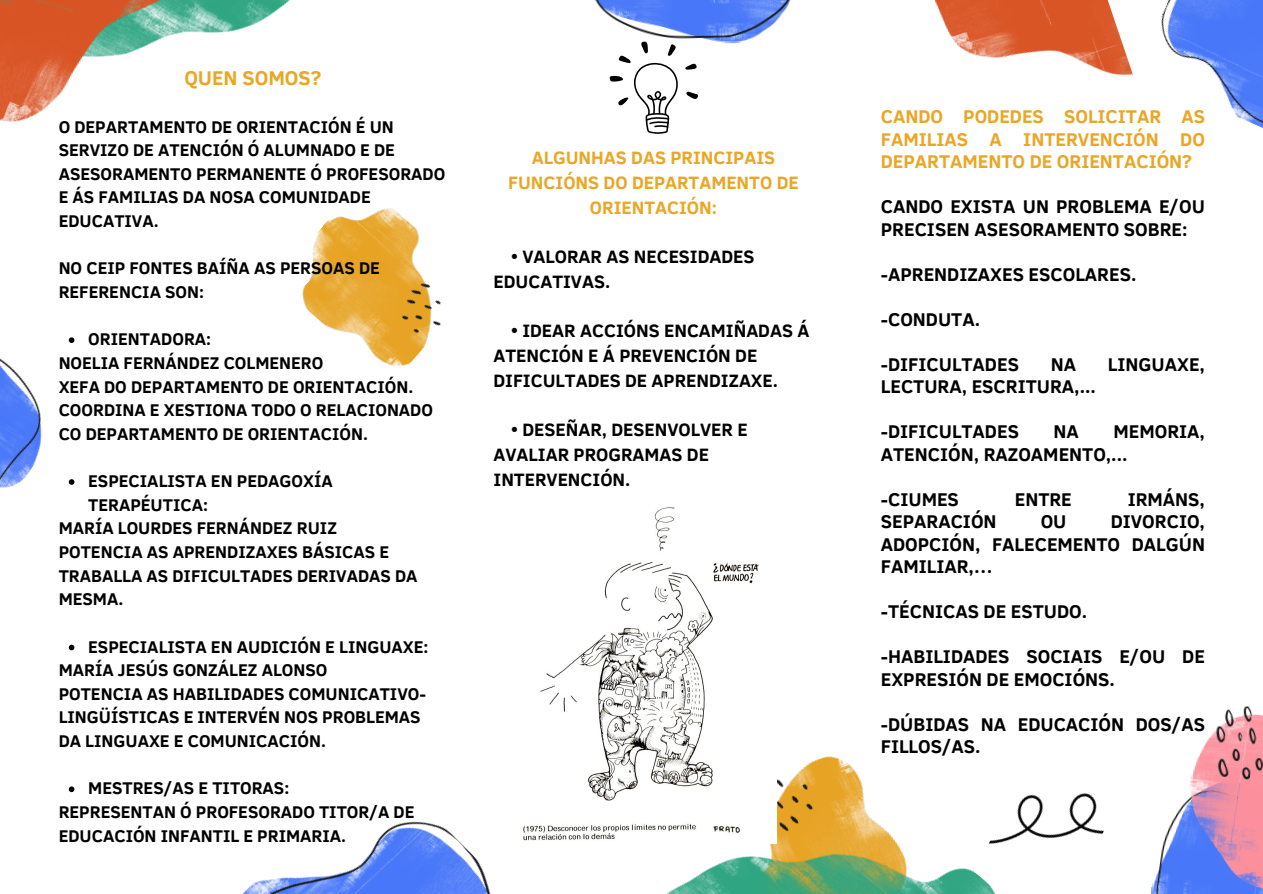
<style>
.page{position:relative;width:1263px;height:894px;background:#fff}
.page>*{position:absolute;margin:0;border:0;box-sizing:border-box;transform-origin:0 0}
.t1{font:700 20.4px "Clear Sans";color:#eaa626}
.t2{font:700 18.9px/22.5px "Clear Sans";color:#000}
.t3{font:700 18.9px/22.5px "Clear Sans";color:#eaa626;text-align:justify}
.t4{font:700 18.3px/24.8px "Clear Sans";color:#000}
.t5{font:700 18.3px/24.8px "Clear Sans";color:#eaa626;text-align:center}
.t6{font:700 17.4px/23.5px "Clear Sans";color:#000}
</style>
<div class="page">
<svg style="left:686px;top:91px;width:12px;height:8px"></svg>
<svg style="left:685px;top:63px;width:12px;height:7px"></svg>
<svg style="left:609px;top:47px;width:69px;height:87px"></svg>
<img style="left:1007px;top:793px;width:97px;height:48px">
<img style="left:193px;top:0;width:97px;height:33px">
<img style="left:595px;top:0;width:196px;height:47px">
<img style="left:0;top:0;width:193px;height:122px">
<img style="left:668px;top:755px;width:339px;height:138px">
<img style="left:243px;top:821px;width:247px;height:72px">
<img style="left:1151px;top:810px;width:28px;height:83px">
<img style="left:1179px;top:706px;width:84px;height:187px">
<img style="left:0;top:339px;width:75px;height:149px">
<img style="left:934px;top:0;width:199px;height:76px">
<img style="left:1161px;top:0;width:102px;height:128px">
<img style="left:302px;top:208px;width:139px;height:158px">
<img style="left:523px;top:507px;width:253px;height:336px">
<svg style="left:69px;top:337px;width:5px;height:6px"></svg>
<svg style="left:69px;top:479px;width:5px;height:5px"></svg>
<svg style="left:69px;top:644px;width:5px;height:6px"></svg>
<svg style="left:69px;top:786px;width:5px;height:5px"></svg>
<p class="t1" style="left:184px;top:63px;width:139px">QUEN SOMOS?</p>
<p class="t6" style="left:59px;top:114px;width:388px">O DEPARTAMENTO DE ORIENTACIÓN É UN<br>SERVIZO DE ATENCIÓN Ó ALUMNADO E DE<br>ASESORAMENTO PERMANENTE Ó PROFESORADO<br>E ÁS FAMILIAS DA NOSA COMUNIDADE<br>EDUCATIVA.</p>
<p class="t6" style="left:59px;top:255px;width:323px">NO CEIP FONTES BAÍÑA AS PERSOAS DE<br>REFERENCIA SON:</p>
<p class="t6" style="left:88px;top:326px;width:124px">ORIENTADORA:</p>
<p class="t6" style="left:59px;top:350px;width:266px">NOELIA FERNÁNDEZ COLMENERO</p>
<p class="t6" style="left:59px;top:373px;width:356px">XEFA DO DEPARTAMENTO DE ORIENTACIÓN.</p>
<p class="t6" style="left:59px;top:397px;width:376px">COORDINA E XESTIONA TODO O RELACIONADO<br>CO DEPARTAMENTO DE ORIENTACIÓN.</p>
<p class="t6" style="left:88px;top:468px;width:246px">ESPECIALISTA EN PEDAGOXÍA<br>TERAPÉUTICA:</p>
<p class="t6" style="left:59px;top:515px;width:280px">MARÍA LOURDES FERNÁNDEZ RUIZ</p>
<p class="t6" style="left:59px;top:539px;width:360px">POTENCIA AS APRENDIZAXES BÁSICAS E<br>TRABALLA AS DIFICULTADES DERIVADAS DA<br>MESMA.</p>
<p class="t6" style="left:88px;top:633px;width:342px">ESPECIALISTA EN AUDICIÓN E LINGUAXE:</p>
<p class="t6" style="left:59px;top:657px;width:270px">MARÍA JESÚS GONZÁLEZ ALONSO</p>
<p class="t6" style="left:59px;top:680px;width:369px">POTENCIA AS HABILIDADES COMUNICATIVO-<br>LINGÜÍSTICAS E INTERVÉN NOS PROBLEMAS<br>DA LINGUAXE E COMUNICACIÓN.</p>
<p class="t6" style="left:88px;top:775px;width:203px">MESTRES/AS E TITORAS:</p>
<p class="t6" style="left:59px;top:799px;width:357px">REPRESENTAN Ó PROFESORADO TITOR/A DE<br>EDUCACIÓN INFANTIL E PRIMARIA.</p>
<p class="t5" style="left:508px;top:144px;width:292px">ALGUNHAS DAS PRINCIPAIS<br>FUNCIÓNS DO DEPARTAMENTO DE<br>ORIENTACIÓN:</p>
<p class="t4" style="left:493px;top:243px;width:263px;text-indent:18px">• VALORAR AS NECESIDADES<br>EDUCATIVAS.</p>
<p class="t4" style="left:493px;top:317px;width:317px;text-indent:18px">• IDEAR ACCIÓNS ENCAMIÑADAS Á<br>ATENCIÓN E Á PREVENCIÓN DE<br>DIFICULTADES DE APRENDIZAXE.</p>
<p class="t4" style="left:493px;top:416px;width:256px;text-indent:18px">• DESEÑAR, DESENVOLVER E<br>AVALIAR PROGRAMAS DE<br>INTERVENCIÓN.</p>
<p class="t3" style="left:881px;top:104px;width:326px">CANDO PODEDES SOLICITAR AS FAMILIAS A INTERVENCIÓN DO DEPARTAMENTO DE ORIENTACIÓN?</p>
<p class="t2" style="left:881px;top:194px;width:326px">CANDO EXISTA UN PROBLEMA E/OU<br>PRECISEN ASESORAMENTO SOBRE:</p>
<p class="t2" style="left:881px;top:262px;width:257px">-APRENDIZAXES ESCOLARES.</p>
<p class="t2" style="left:881px;top:307px;width:101px">-CONDUTA.</p>
<p class="t2" style="left:881px;top:352px;width:140px">-DIFICULTADES</p>
<p class="t2" style="left:1051px;top:352px;width:27px">NA</p>
<p class="t2" style="left:1108px;top:352px;width:99px">LINGUAXE,</p>
<p class="t2" style="left:881px;top:374px;width:216px">LECTURA, ESCRITURA,...</p>
<p class="t2" style="left:881px;top:419px;width:140px">-DIFICULTADES</p>
<p class="t2" style="left:1054px;top:419px;width:27px">NA</p>
<p class="t2" style="left:881px;top:419px;width:326px;text-indent:233px">MEMORIA,<br>ATENCIÓN, RAZOAMENTO,...</p>
<p class="t2" style="left:881px;top:486px;width:80px">-CIUMES</p>
<p class="t2" style="left:1015px;top:486px;width:59px">ENTRE</p>
<p class="t2" style="left:1128px;top:486px;width:79px">IRMÁNS,</p>
<p class="t2" style="left:881px;top:509px;width:117px">SEPARACIÓN</p>
<p class="t2" style="left:1041px;top:509px;width:27px">OU</p>
<p class="t2" style="left:881px;top:509px;width:326px;text-align:justify;text-indent:230px">DIVORCIO, ADOPCIÓN, FALECEMENTO DALGÚN FAMILIAR,…</p>
<p class="t2" style="left:881px;top:599px;width:208px">-TÉCNICAS DE ESTUDO.</p>
<p class="t2" style="left:881px;top:644px;width:326px">-HABILIDADES SOCIAIS E/OU DE<br>EXPRESIÓN DE EMOCIÓNS.</p>
<p class="t2" style="left:881px;top:711px;width:326px">-DÚBIDAS NA EDUCACIÓN DOS/AS<br>FILLOS/AS.</p>
</div>
